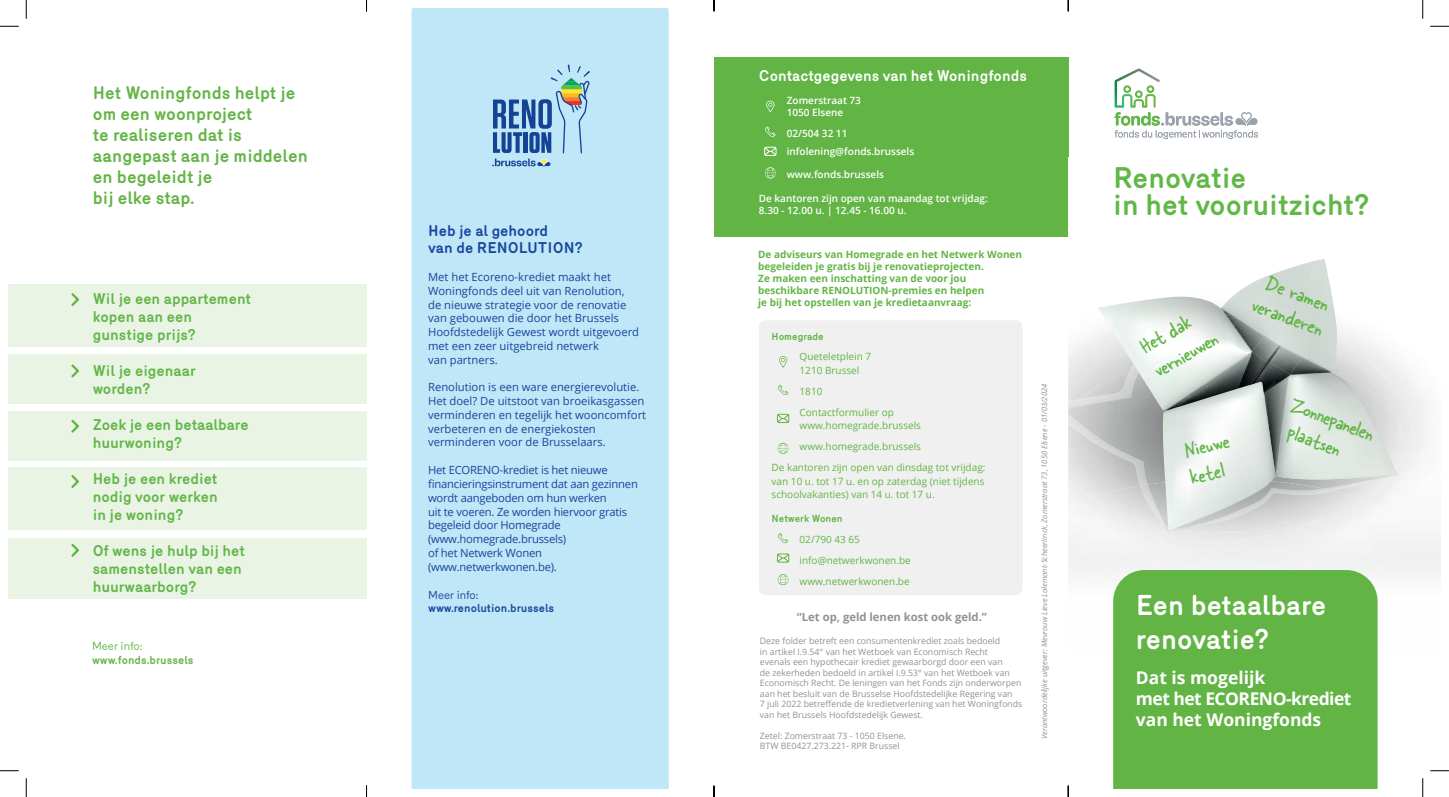
<style>
.page{position:relative;width:1449px;height:797px;background:#fff}
.page>*{position:absolute;margin:0;border:0;box-sizing:border-box;transform-origin:0 0}
.t1{font:700 28.75px/27.5px "Merkury";color:#61b747}
.t2{font:700 27.62px/33.1px "Merkury";color:#fff}
.t3{font:23px/27.6px "Skippy Sharp";color:#62b647}
.t4{font:700 17.5px/21px "Merkury";color:#62b545}
.t5{font:700 17.5px/21px "Open Sans";color:#fff}
.t6{font:700 15px/18px "Merkury";color:#62b647}
.t7{font:700 15px "Merkury";color:#fff}
.t8{font:700 15px/17.5px "Merkury";color:#18469d}
.t9{font:11.25px/13.8px "Open Sans";color:#18469d}
.t10{font:11.25px/13.8px "Open Sans";letter-spacing:-.02em;color:#18469d}
.t11{font:700 11.25px "Open Sans";color:#929296}
.t12{font:700 11.25px "Merkury";color:#18469d}
.t13{font:700 11.25px "Merkury";color:#62b647}
.t14{font:11.25px "Merkury";color:#62b647}
.t15{font:11.25px "Merkury";color:#18469d}
.t16{font:10px/20.9px "Open Sans";color:#62b545}
.t17{font:700 10px/12px "Open Sans";color:#62b545}
.t18{font:600 10px/12px "Open Sans";color:#fff}
.t19{font:10px "Open Sans";color:#fff}
.t20{font:700 10px "Merkury";color:#62b545}
.t21{font:8.75px/10.5px "Open Sans";color:#929296}
.t22{font:italic 7.5px "Open Sans";color:#929296}
</style>
<div class="page">
<div style="left:9px;top:285px;width:357px;height:62px;background:#e9f4e5"></div>
<div style="left:9px;top:354px;width:357px;height:49px;background:#e9f4e5"></div>
<div style="left:9px;top:411px;width:357px;height:50px;background:#e9f4e5"></div>
<div style="left:9px;top:467px;width:357px;height:63px;background:#e9f4e5"></div>
<div style="left:9px;top:538px;width:357px;height:61px;background:#e9f4e5"></div>
<svg style="left:71px;top:293px;width:8px;height:13px"></svg>
<svg style="left:71px;top:364px;width:8px;height:13px"></svg>
<svg style="left:71px;top:419px;width:8px;height:14px"></svg>
<svg style="left:71px;top:475px;width:8px;height:13px"></svg>
<svg style="left:71px;top:543px;width:8px;height:14px"></svg>
<div style="left:411px;top:9px;width:258px;height:779px;background:#c0e7f7"></div>
<div style="left:714px;top:57px;width:354px;height:179px;background:#62b545"></div>
<div style="left:759px;top:320px;width:263px;height:275px;background:#f0f0f0;border-radius:7px"></div>
<svg style="left:766px;top:101px;width:8px;height:11px"></svg>
<svg style="left:765px;top:126px;width:10px;height:11px"></svg>
<svg style="left:764px;top:147px;width:12px;height:9px"></svg>
<svg style="left:765px;top:167px;width:11px;height:11px"></svg>
<svg style="left:779px;top:356px;width:8px;height:12px"></svg>
<svg style="left:778px;top:385px;width:10px;height:10px"></svg>
<svg style="left:777px;top:414px;width:12px;height:9px"></svg>
<svg style="left:777px;top:443px;width:11px;height:10px"></svg>
<svg style="left:778px;top:533px;width:10px;height:10px"></svg>
<svg style="left:777px;top:553px;width:12px;height:9px"></svg>
<svg style="left:777px;top:574px;width:11px;height:11px"></svg>
<svg style="left:1377px;top:531px;width:63px;height:120px"></svg>
<img style="left:1068px;top:356px;width:335px;height:142px">
<div style="left:1068px;top:531px;width:339px;height:64px;background:#f5f5f5"></div>
<div style="left:1088px;top:550px;width:297px;height:28px;background:#f1f2f1"></div>
<div style="left:1069px;top:500px;width:320px;height:50px;background:#f2f3f2"></div>
<img style="left:1079px;top:497px;width:246px;height:44px">
<img style="left:1091px;top:486px;width:269px;height:46px">
<img style="left:1068px;top:411px;width:29px;height:73px">
<img style="left:1068px;top:347px;width:29px;height:64px">
<svg style="left:1097px;top:258px;width:301px;height:273px"></svg>
<img style="left:1114px;top:68px;width:46px;height:40px">
<svg style="left:1123px;top:85px;width:31px;height:13px"></svg>
<svg style="left:1114px;top:112px;width:144px;height:27px"></svg>
<div style="left:1113px;top:570px;width:264px;height:218px;background:#62b545"></div>
<svg style="left:492px;top:64px;width:98px;height:103px;background:#97bed8"></svg>
<svg style="left:0;top:25px;width:19px;height:2px"></svg>
<svg style="left:1430px;top:25px;width:19px;height:2px"></svg>
<svg style="left:0;top:770px;width:19px;height:1px"></svg>
<svg style="left:1430px;top:770px;width:19px;height:1px"></svg>
<svg style="left:25px;top:0;width:2px;height:19px"></svg>
<svg style="left:25px;top:778px;width:2px;height:19px"></svg>
<svg style="left:1422px;top:0;width:1px;height:19px"></svg>
<svg style="left:1422px;top:778px;width:1px;height:19px"></svg>
<svg style="left:366px;top:785px;width:1px;height:12px"></svg>
<svg style="left:713px;top:785px;width:1px;height:12px"></svg>
<svg style="left:1067px;top:0;width:2px;height:11px"></svg>
<svg style="left:1067px;top:785px;width:2px;height:12px"></svg>
<h3 class="t4" style="left:93px;top:81px;width:216px">Het Woningfonds helpt je om een woonproject<br>te realiseren dat is aangepast aan je middelen en begeleidt je<br>bij elke stap.</h3>
<h3 class="t6" style="left:93px;top:288px;width:160px">Wil je een appartement kopen aan een gunstige prijs?</h3>
<h3 class="t6" style="left:93px;top:360px;width:105px">Wil je eigenaar worden?</h3>
<h3 class="t6" style="left:93px;top:414px;width:157px">Zoek je een betaalbare huurwoning?</h3>
<h3 class="t6" style="left:93px;top:468px;width:127px;text-align:justify">Heb je een krediet nodig voor werken in je woning?</h3>
<h3 class="t6" style="left:93px;top:540px;width:154px">Of wens je hulp bij het samenstellen van een huurwaarborg?</h3>
<p class="t14" style="left:92px;top:638px;width:52px">Meer info:</p>
<p class="t13" style="left:92px;top:651px;width:103px">www.fonds.brussels</p>
<h3 class="t8" style="left:428px;top:220px;width:156px">Heb je al gehoord<br>van de RENOLUTION?</h3>
<p class="t9" style="left:428px;top:270px;width:212px">Met het Ecoreno-krediet maakt het Woningfonds deel uit van Renolution, de nieuwe strategie voor de renovatie van gebouwen die door het Brussels Hoofdstedelijk Gewest wordt uitgevoerd met een zeer uitgebreid netwerk<br>van partners.</p>
<p class="t9" style="left:428px;top:380px;width:220px">Renolution is een ware energierevolutie.<br>Het doel? De uitstoot van broeikasgassen verminderen en tegelijk het wooncomfort verbeteren en de energiekosten verminderen voor de Brusselaars.</p>
<p class="t10" style="left:428px;top:463px;width:211px">Het ECORENO-krediet is het nieuwe financieringsinstrument dat aan gezinnen wordt aangeboden om hun werken<br>uit te voeren. Ze worden hiervoor gratis begeleid door Homegrade (www.homegrade.brussels)<br>of het Netwerk Wonen (www.netwerkwonen.be).</p>
<p class="t15" style="left:428px;top:586px;width:52px">Meer info:</p>
<p class="t12" style="left:428px;top:600px;width:128px">www.renolution.brussels</p>
<h3 class="t7" style="left:759px;top:65px;width:270px">Contactgegevens van het Woningfonds</h3>
<p class="t18" style="left:787px;top:94px;width:76px">Zomerstraat 73<br>1050 Elsene</p>
<p class="t19" style="left:787px;top:126px;width:62px">02/504 32 11</p>
<p class="t18" style="left:787px;top:145px;width:129px">infolening@fonds.brussels</p>
<p class="t19" style="left:787px;top:168px;width:99px">www.fonds.brussels</p>
<p class="t18" style="left:759px;top:192px;width:230px">De kantoren zijn open van maandag tot vrijdag:<br>8.30 - 12.00 u. | 12.45 - 16.00 u.</p>
<p class="t17" style="left:758px;top:247px;width:265px">De adviseurs van Homegrade en het Netwerk Wonen begeleiden je gratis bij je renovatieprojecten.<br>Ze maken een inschatting van de voor jou beschikbare RENOLUTION-premies en helpen<br>je bij het opstellen van je kredietaanvraag:</p>
<p class="t20" style="left:771px;top:329px;width:54px">Homegrade</p>
<p class="t16" style="left:799px;top:349px;width:73px;line-height:13.8px">Queteletplein 7<br>1210 Brussel</p>
<p class="t16" style="left:799px;top:380px;width:96px">1810<br>Contactformulier op</p>
<p class="t16" style="left:799px;top:415px;width:123px">www.homegrade.brussels</p>
<p class="t16" style="left:799px;top:436px;width:123px">www.homegrade.brussels</p>
<p class="t16" style="left:771px;top:456px;width:215px">De kantoren zijn open van dinsdag tot vrijdag:</p>
<p class="t16" style="left:771px;top:474px;width:214px;line-height:13.8px">van 10 u. tot 17 u. en op zaterdag (niet tijdens schoolvakanties) van 14 u. tot 17 u.</p>
<p class="t20" style="left:771px;top:511px;width:73px">Netwerk Wonen</p>
<p class="t16" style="left:799px;top:528px;width:113px">02/790 43 65 info@netwerkwonen.be www.netwerkwonen.be</p>
<p class="t11" style="left:797px;top:609px;width:191px">“Let op, geld lenen kost ook geld.”</p>
<p class="t21" style="left:760px;top:635px;width:264px">Deze folder betreft een consumentenkrediet zoals bedoeld<br>in artikel I.9.54° van het Wetboek van Economisch Recht<br>evenals een hypothecair krediet gewaarborgd door een van<br>de zekerheden bedoeld in artikel I.9.53° van het Wetboek van Economisch Recht. De leningen van het Fonds zijn onderworpen aan het besluit van de Brusselse Hoofdstedelijke Regering van<br>7 juli 2022 betreffende de kredietverlening van het Woningfonds van het Brussels Hoofdstedelijk Gewest.</p>
<p class="t21" style="left:760px;top:730px;width:147px">Zetel: Zomerstraat 73 - 1050 Elsene.<br>BTW BE0427.273.221- RPR Brussel</p>
<p class="t22" style="left:1039px;top:739px;width:356px;rotate:-90deg">Verantwoordelijke uitgever: Mevrouw Lieve Lalemant-Scheerlinck, Zomerstraat 73, 1050 Elsene - 01/03/2024</p>
<h1 class="t1" style="left:1113px;top:161px;width:258px">Renovatie<br>in het vooruitzicht?</h1>
<h3 class="t3" style="left:1134px;top:336px;width:72px;rotate:-30deg">Het dak vernieuwen</h3>
<h3 class="t3" style="left:1181px;top:437px;width:48px;rotate:-13deg">Nieuwe ketel</h3>
<h3 class="t3" style="left:1265px;top:268px;width:76px;line-height:25.1px;rotate:20deg">De ramen veranderen</h3>
<h3 class="t3" style="left:1297px;top:390px;width:89px;rotate:21deg">Zonnepanelen</h3>
<h3 class="t3" style="left:1293px;top:417px;width:57px;rotate:21deg">plaatsen</h3>
<h2 class="t2" style="left:1136px;top:586px;width:192px">Een betaalbare renovatie?</h2>
<h3 class="t5" style="left:1136px;top:667px;width:217px">Dat is mogelijk<br>met het ECORENO-krediet van het Woningfonds</h3>
</div>
